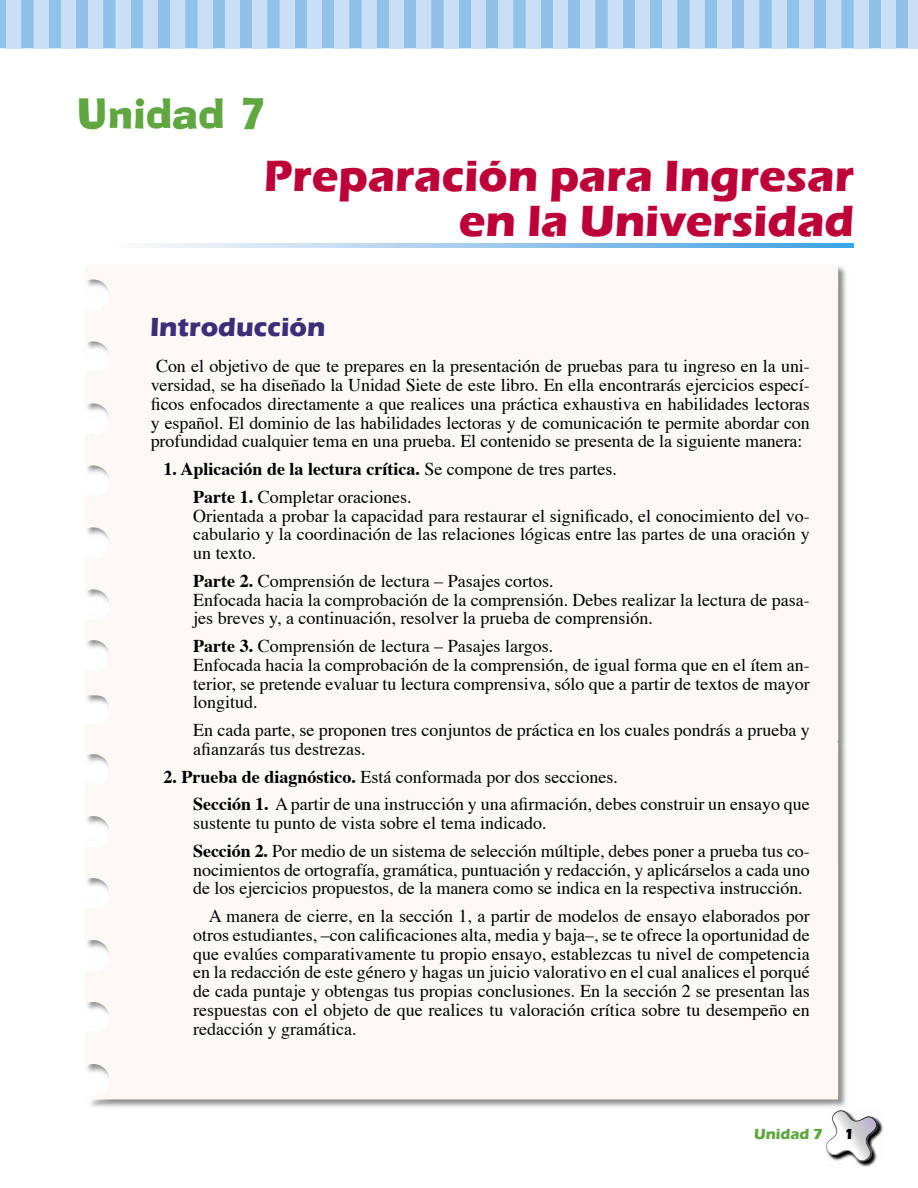
<style>
.page{position:relative;width:918px;height:1188px;background:#fff}
.page>*{position:absolute;margin:0;border:0;box-sizing:border-box;transform-origin:0 0}
.t1{font:700 45px/45px "Eras ITC";color:#bd0038;text-align:right}
.t2{font:40.5px "Ad Lib BT";color:#60a742}
.t3{font:700 27px "Eras ITC";color:#3c2e79}
.t4{font:18px/18.8px "Times";color:#000}
.t5{font:700 15px "Eras ITC";color:#60a742}
.t6{font:700 15px "Eras ITC";color:#000}
.s1{font-weight:700}
</style>
<div class="page">
<div style="left:0;top:0;width:908px;height:48px;background:#90c1e9"></div>
<svg style="left:908px;top:0;width:10px;height:49px"></svg>
<svg style="left:881px;top:0;width:15px;height:49px"></svg>
<svg style="left:854px;top:0;width:15px;height:49px"></svg>
<svg style="left:826px;top:0;width:15px;height:49px"></svg>
<svg style="left:799px;top:0;width:15px;height:49px"></svg>
<svg style="left:772px;top:0;width:15px;height:49px"></svg>
<svg style="left:744px;top:0;width:15px;height:49px"></svg>
<svg style="left:717px;top:0;width:15px;height:49px"></svg>
<svg style="left:690px;top:0;width:15px;height:49px"></svg>
<svg style="left:662px;top:0;width:15px;height:49px"></svg>
<svg style="left:635px;top:0;width:15px;height:49px"></svg>
<svg style="left:608px;top:0;width:15px;height:49px"></svg>
<svg style="left:580px;top:0;width:15px;height:49px"></svg>
<svg style="left:553px;top:0;width:15px;height:49px"></svg>
<svg style="left:526px;top:0;width:15px;height:49px"></svg>
<svg style="left:498px;top:0;width:15px;height:49px"></svg>
<svg style="left:471px;top:0;width:15px;height:49px"></svg>
<svg style="left:444px;top:0;width:15px;height:49px"></svg>
<svg style="left:416px;top:0;width:15px;height:49px"></svg>
<svg style="left:389px;top:0;width:15px;height:49px"></svg>
<svg style="left:362px;top:0;width:15px;height:49px"></svg>
<svg style="left:334px;top:0;width:15px;height:49px"></svg>
<svg style="left:307px;top:0;width:15px;height:49px"></svg>
<svg style="left:280px;top:0;width:15px;height:49px"></svg>
<svg style="left:252px;top:0;width:15px;height:49px"></svg>
<svg style="left:225px;top:0;width:15px;height:49px"></svg>
<svg style="left:198px;top:0;width:15px;height:49px"></svg>
<svg style="left:170px;top:0;width:15px;height:49px"></svg>
<svg style="left:143px;top:0;width:15px;height:49px"></svg>
<svg style="left:116px;top:0;width:15px;height:49px"></svg>
<svg style="left:88px;top:0;width:15px;height:49px"></svg>
<svg style="left:61px;top:0;width:15px;height:49px"></svg>
<svg style="left:34px;top:0;width:15px;height:49px"></svg>
<svg style="left:6px;top:0;width:15px;height:49px"></svg>
<img style="left:857px;top:1119px;width:25px;height:48px">
<svg style="left:825px;top:1110px;width:54px;height:53px"></svg>
<svg style="left:148px;top:243px;width:706px;height:5px;background:#9bc9ec"></svg>
<img style="left:91px;top:1002px;width:755px;height:105px">
<div style="left:86px;top:265px;width:752px;height:475px;background:#fcf9f4"></div>
<div style="left:86px;top:740px;width:752px;height:361px;background:#fcf9f4"></div>
<h2 class="t2" style="left:77px;top:88px;width:191px">Unidad 7</h2>
<h1 class="t1" style="left:264px;top:154px;width:592px">Preparación para Ingresar en la Universidad</h1>
<h3 class="t3" style="left:150px;top:312px;width:177px">Introducción</h3>
<p class="t4" style="left:151px;top:355px;width:661px;text-align:center">Con el objetivo de que te prepares en la presentación de pruebas para tu ingreso en la uni&shy;versidad, se ha diseñado la Unidad Siete de este libro. En ella encontrarás ejercicios especí&shy;ficos enfocados directamente a que realices una práctica exhaustiva en habilidades lectoras y español. El dominio de las habilidades lectoras y de comunicación te permite abordar con profundidad cualquier tema en una prueba. El contenido se presenta de la siguiente manera:</p>
<p class="t4" style="left:193px;top:454px;width:425px;line-height:27.8px;text-indent:-30px"><span class="s1">1. Aplicación de la lectura crítica.</span> Se compone de tres partes.<br><span class="s1">Parte 1.</span> Completar oraciones.</p>
<p class="t4" style="left:193px;top:505px;width:618px;text-align:justify">Orientada a probar la capacidad para restaurar el significado, el conocimiento del vo&shy;cabulario y la coordinación de las relaciones lógicas entre las partes de una oración y un texto.</p>
<p class="t4" style="left:193px;top:570px;width:618px"><span class="s1">Parte 2.</span> Comprensión de lectura – Pasajes cortos.<br>Enfocada hacia la comprobación de la comprensión. Debes realizar la lectura de pasa&shy;jes breves y, a continuación, resolver la prueba de comprensión.</p>
<p class="t4" style="left:193px;top:635px;width:618px"><span class="s1">Parte 3.</span> Comprensión de lectura – Pasajes largos.<br>Enfocada hacia la comprobación de la comprensión, de igual forma que en el ítem an&shy;terior, se pretende evaluar tu lectura comprensiva, sólo que a partir de textos de mayor longitud.</p>
<p class="t4" style="left:193px;top:719px;width:618px">En cada parte, se proponen tres conjuntos de práctica en los cuales pondrás a prueba y afianzarás tus destrezas.</p>
<p class="t4" style="left:193px;top:761px;width:618px;line-height:27.8px;text-indent:-30px"><span class="s1">2. Prueba de diagnóstico.</span> Está conformada por dos secciones.<br><span class="s1">Sección 1.</span> A partir de una instrucción y una afirmación, debes construir un ensayo que</p>
<p class="t4" style="left:193px;top:808px;width:618px;line-height:27.8px">sustente tu punto de vista sobre el tema indicado.<br><span class="s1">Sección 2.</span> Por medio de un sistema de selección múltiple, debes poner a prueba tus co-</p>
<p class="t4" style="left:193px;top:859px;width:618px">nocimientos de ortografía, gramática, puntuación y redacción, y aplicárselos a cada uno de los ejercicios propuestos, de la manera como se indica en la respectiva instrucción.</p>
<p class="t4" style="left:193px;top:905px;width:618px;text-align:justify;text-indent:15px">A manera de cierre, en la sección 1, a partir de modelos de ensayo elaborados por otros estudiantes, –con calificaciones alta, media y baja–, se te ofrece la oportunidad de que evalúes comparativamente tu propio ensayo, establezcas tu nivel de competencia en la redacción de este género y hagas un juicio valorativo en el cual analices el porqué de cada puntaje y obtengas tus propias conclusiones. En la sección 2 se presentan las respuestas con el objeto de que realices tu valoración crítica sobre tu desempeño en redacción y gramática.</p>
<p class="t5" style="left:754px;top:1125px;width:70px">Unidad 7</p>
<p class="t6" style="left:844px;top:1125px;width:16px">111</p>
</div>
